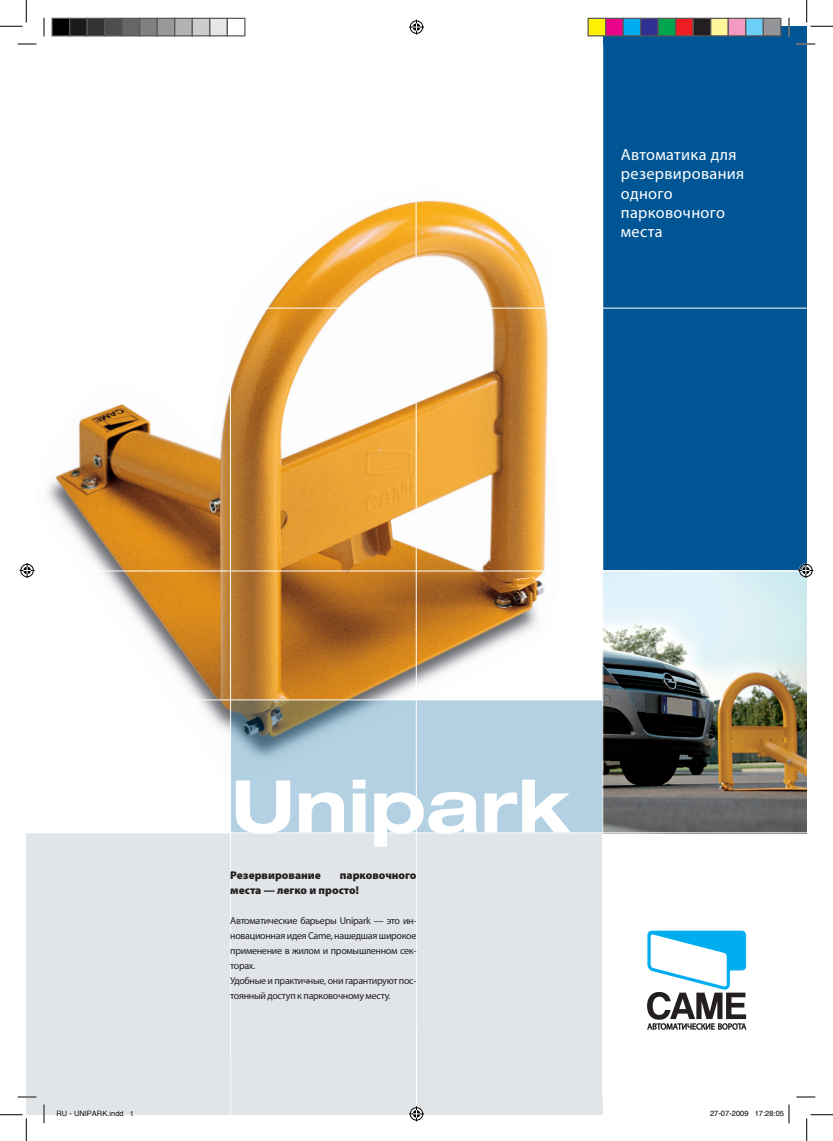
<style>
.page{position:relative;width:833px;height:1141px;background:#fff}
.page>*{position:absolute;margin:0;border:0;box-sizing:border-box;transform-origin:0 0}
.t1{font:700 expanded 72.5px "Helvetica Neue";color:#fff}
.t2{font:16.25px/19.4px "Myriad Pro";letter-spacing:.02em;color:#fff}
.t3{font:900 11.25px/15px "Myriad Pro";color:#231f20}
.t4{font:10px/15px "Myriad Pro";letter-spacing:-.03em;color:#231f20}
.t5{font:7.5px "Helvetica";color:#000}
</style>
<div class="page">
<img style="left:47px;top:200px;width:501px;height:533px">
<svg style="left:231px;top:700px;width:371px;height:132px;background:#acc8d7"></svg>
<div style="left:26px;top:832px;width:576px;height:282px;background:#e1e5e8"></div>
<svg style="left:229px;top:36px;width:2px;height:1078px"></svg>
<div style="left:602px;top:26px;width:204px;height:545px;background:#005595"></div>
<img style="left:603px;top:571px;width:203px;height:261px">
<hr style="left:26px;top:570px;width:780px;height:1px;background:#fff">
<hr style="left:26px;top:832px;width:780px;height:1px;background:#fff">
<hr style="left:602px;top:44px;width:1px;height:1052px;background:#fff">
<hr style="left:33px;top:307px;width:773px;height:1px;background:#fff">
<hr style="left:26px;top:699px;width:576px;height:1px;background:#fff">
<svg style="left:647px;top:930px;width:99px;height:99px"></svg>
<svg style="left:18px;top:43px;width:18px;height:2px"></svg>
<svg style="left:796px;top:43px;width:18px;height:2px"></svg>
<svg style="left:18px;top:1096px;width:18px;height:1px"></svg>
<svg style="left:796px;top:1096px;width:18px;height:1px"></svg>
<svg style="left:43px;top:18px;width:2px;height:18px"></svg>
<svg style="left:43px;top:1104px;width:2px;height:19px"></svg>
<svg style="left:788px;top:18px;width:1px;height:18px"></svg>
<svg style="left:0;top:0;width:27px;height:27px"></svg>
<svg style="left:0;top:1114px;width:27px;height:26px"></svg>
<svg style="left:806px;top:0;width:26px;height:27px"></svg>
<svg style="left:806px;top:1114px;width:26px;height:26px"></svg>
<svg style="left:409px;top:20px;width:15px;height:1101px"></svg>
<svg style="left:20px;top:563px;width:15px;height:15px"></svg>
<svg style="left:797px;top:563px;width:15px;height:15px"></svg>
<div style="left:52px;top:18px;width:18px;height:18px;background:#000"></div>
<div style="left:51px;top:18px;width:19px;height:18px;border:1px solid #595959"></div>
<div style="left:70px;top:18px;width:17px;height:18px;background:#1a1a1a"></div>
<div style="left:69px;top:18px;width:19px;height:18px;border:1px solid #595959"></div>
<div style="left:87px;top:18px;width:18px;height:18px;background:#333"></div>
<div style="left:86px;top:18px;width:19px;height:18px;border:1px solid #595959"></div>
<div style="left:105px;top:18px;width:17px;height:18px;background:#4d4d4d"></div>
<div style="left:104px;top:18px;width:19px;height:18px;border:1px solid #595959"></div>
<div style="left:122px;top:18px;width:18px;height:18px;background:#666"></div>
<div style="left:121px;top:18px;width:19px;height:18px;border:1px solid #595959"></div>
<div style="left:140px;top:18px;width:17px;height:18px;background:#808080"></div>
<div style="left:139px;top:18px;width:19px;height:18px;border:1px solid #595959"></div>
<div style="left:157px;top:18px;width:18px;height:18px;background:#999"></div>
<div style="left:156px;top:18px;width:19px;height:18px;border:1px solid #595959"></div>
<div style="left:175px;top:18px;width:17px;height:18px;background:#b3b3b3"></div>
<div style="left:174px;top:18px;width:19px;height:18px;border:1px solid #595959"></div>
<div style="left:192px;top:18px;width:18px;height:18px;background:#ccc"></div>
<div style="left:191px;top:18px;width:19px;height:18px;border:1px solid #595959"></div>
<div style="left:210px;top:18px;width:17px;height:18px;background:#e6e6e6"></div>
<div style="left:209px;top:18px;width:19px;height:18px;border:1px solid #595959"></div>
<div style="left:226px;top:18px;width:19px;height:18px;border:1px solid #595959"></div>
<div style="left:587px;top:18px;width:18px;height:18px;background:#fff101"></div>
<div style="left:587px;top:18px;width:19px;height:18px;border:1px solid #595959"></div>
<div style="left:605px;top:18px;width:17px;height:18px;background:#ed028c"></div>
<div style="left:604px;top:18px;width:19px;height:18px;border:1px solid #595959"></div>
<div style="left:622px;top:18px;width:18px;height:18px;background:#00aeef"></div>
<div style="left:622px;top:18px;width:19px;height:18px;border:1px solid #595959"></div>
<div style="left:640px;top:18px;width:17px;height:18px;background:#2e3092"></div>
<div style="left:639px;top:18px;width:19px;height:18px;border:1px solid #595959"></div>
<div style="left:657px;top:18px;width:18px;height:18px;background:#00a54f"></div>
<div style="left:657px;top:18px;width:19px;height:18px;border:1px solid #595959"></div>
<div style="left:675px;top:18px;width:17px;height:18px;background:#ee1d23"></div>
<div style="left:674px;top:18px;width:19px;height:18px;border:1px solid #595959"></div>
<div style="left:692px;top:18px;width:18px;height:18px;background:#231f20"></div>
<div style="left:692px;top:18px;width:19px;height:18px;border:1px solid #595959"></div>
<div style="left:710px;top:18px;width:17px;height:18px;background:#fff79a"></div>
<div style="left:709px;top:18px;width:19px;height:18px;border:1px solid #595959"></div>
<div style="left:727px;top:18px;width:18px;height:18px;background:#f499c2"></div>
<div style="left:727px;top:18px;width:19px;height:18px;border:1px solid #595959"></div>
<div style="left:745px;top:18px;width:17px;height:18px;background:#6bcff6"></div>
<div style="left:744px;top:18px;width:19px;height:18px;border:1px solid #595959"></div>
<div style="left:762px;top:18px;width:18px;height:18px;background:#939598"></div>
<div style="left:762px;top:18px;width:19px;height:18px;border:1px solid #595959"></div>
<svg style="left:57px;top:1110px;width:67px;height:5px"></svg>
<svg style="left:130px;top:1110px;width:3px;height:5px"></svg>
<svg style="left:788px;top:1104px;width:1px;height:19px"></svg>
<h2 class="t2" style="left:620px;top:144px;width:125px">Автоматика для резервирования одного парковочного места</h2>
<h1 class="t1" style="left:231px;top:760px;width:340px">Unipark</h1>
<p class="t3" style="left:230px;top:867px;width:92px">Резервирование</p>
<p class="t3" style="left:230px;top:867px;width:188px;text-indent:109px">парковочного места — легко и просто!</p>
<p class="t4" style="left:230px;top:913px;width:188px">Автоматические барьеры Unipark — это ин&shy;новационная идея Came, нашедшая широкое применение в жилом и промышленном сек&shy;торах.<br>Удобные и практичные, они гарантируют пос&shy;тоянный доступ к парковочному месту.</p>
<p class="t5" style="left:56px;top:1107px;width:79px">RU - UNIPARK.indd 1</p>
<p class="t5" style="left:709px;top:1107px;width:75px">27-07-2009 17:28:05</p>
</div>
